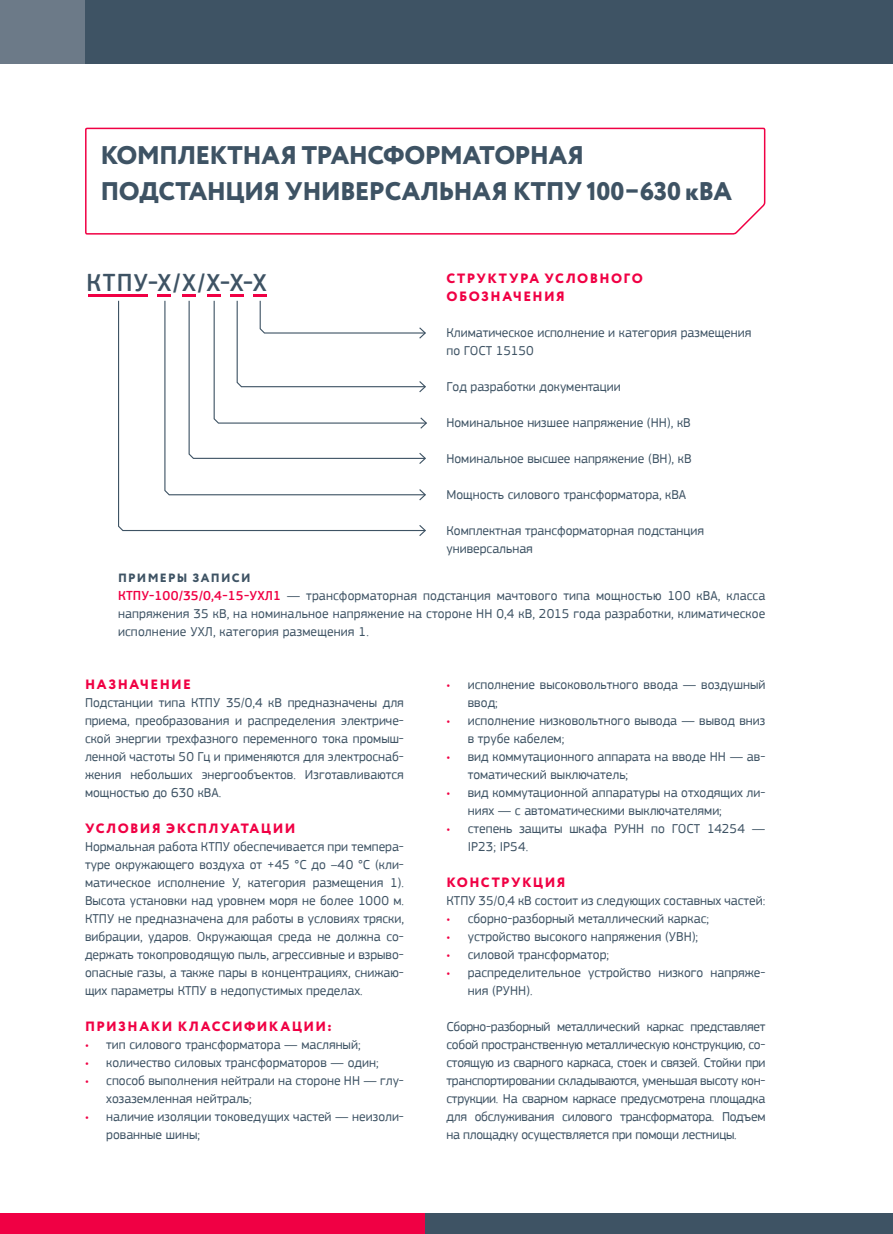
<style>
.page{position:relative;width:893px;height:1234px;background:#fff}
.page>*{position:absolute;margin:0;border:0;box-sizing:border-box;transform-origin:0 0}
.t1{font:800 25.5px/36px "Circe";letter-spacing:-.015em;color:#3e5364}
.t2{font:500 25.5px "PF Square Sans Pro";color:#3e5364}
.t3{font:13.5px/18px "PF Square Sans Pro";color:#3e5364}
.t4{font:800 13.5px/18px "Circe";letter-spacing:.105em;color:#f00044}
.t5{font:800 12px "Circe";letter-spacing:.105em;color:#3e5364}
.s1{font-weight:500;color:#f00044}
.s2{color:#f00044}
</style>
<div class="page">
<div style="left:85px;top:0;width:808px;height:64px;background:#3e5364"></div>
<div style="left:0;top:1212px;width:425px;height:21px;background:#f00044"></div>
<div style="left:425px;top:1212px;width:468px;height:21px;background:#3e5364"></div>
<div style="left:0;top:0;width:85px;height:64px;background:#6c7a88"></div>
<svg style="left:118px;top:300px;width:308px;height:231px"></svg>
<svg style="left:418px;top:523px;width:8px;height:13px"></svg>
<hr style="left:88px;top:295px;width:60px;height:2px;background:#f00044">
<svg style="left:158px;top:295px;width:13px;height:2px"></svg>
<svg style="left:182px;top:295px;width:245px;height:170px"></svg>
<svg style="left:85px;top:127px;width:681px;height:108px"></svg>
<h1 class="t1" style="left:100px;top:139px;width:633px">КОМПЛЕКТНАЯ ТРАНСФОРМАТОРНАЯ<br>ПОДСТАНЦИЯ УНИВЕРСАЛЬНАЯ КТПУ 100–630 кВА</h1>
<h1 class="t2" style="left:87px;top:267px;width:182px">КТПУ-X/X/X-X-X</h1>
<p class="t4" style="left:447px;top:270px;width:198px">СТРУКТУРА УСЛОВНОГО<br>ОБОЗНАЧЕНИЯ</p>
<p class="t3" style="left:446px;top:323px;width:306px">Климатическое исполнение и категория размещения по ГОСТ 15150</p>
<p class="t3" style="left:446px;top:377px;width:176px">Год разработки документации</p>
<p class="t3" style="left:446px;top:413px;width:246px">Номинальное низшее напряжение (НН), кВ</p>
<p class="t3" style="left:446px;top:449px;width:247px">Номинальное высшее напряжение (ВН), кВ</p>
<p class="t3" style="left:446px;top:485px;width:241px">Мощность силового трансформатора, кВА</p>
<p class="t3" style="left:446px;top:521px;width:259px">Комплектная трансформаторная подстанция универсальная</p>
<p class="t5" style="left:118px;top:569px;width:134px">ПРИМЕРЫ ЗАПИСИ</p>
<p class="t3" style="left:118px;top:586px;width:649px;text-align:justify"><span class="s1">КТПУ-100/35/0,4-15-УХЛ1</span> — трансформаторная подстанция мачтового типа мощностью 100 кВА, класса напряжения 35 кВ, на номинальное напряжение на стороне НН 0,4 кВ, 2015 года разработки, климатическое исполнение УХЛ, категория размещения 1.</p>
<p class="t4" style="left:85px;top:676px;width:107px">НАЗНАЧЕНИЕ</p>
<p class="t3" style="left:85px;top:693px;width:320px;text-align:justify">Подстанции типа КТПУ 35/0,4 кВ предназначены для приема, преобразования и распределения электриче&shy;ской энергии трехфазного переменного тока промыш&shy;ленной частоты 50 Гц и применяются для электроснаб&shy;жения небольших энергообъектов. Изготавливаются мощностью до 630 кВА.</p>
<p class="t4" style="left:85px;top:820px;width:212px">УСЛОВИЯ ЭКСПЛУАТАЦИИ</p>
<p class="t3" style="left:85px;top:837px;width:320px;text-align:justify">Нормальная работа КТПУ обеспечивается при темпера&shy;туре окружающего воздуха от +45 °С до –40 °С (кли&shy;матическое исполнение У, категория размещения 1).<br>Высота установки над уровнем моря не более 1000 м.<br>КТПУ не предназначена для работы в условиях тряски, вибрации, ударов. Окружающая среда не должна со&shy;держать токопроводящую пыль, агрессивные и взрыво&shy;опасные газы, а также пары в концентрациях, снижаю&shy;щих параметры КТПУ в недопустимых пределах.</p>
<p class="t4" style="left:85px;top:1018px;width:248px">ПРИЗНАКИ КЛАССИФИКАЦИИ:</p>
<p class="t3" style="left:85px;top:1035px;width:277px"><span class="s2">•</span> тип силового трансформатора — масляный;</p>
<p class="t3" style="left:85px;top:1053px;width:295px"><span class="s2">•</span> количество силовых трансформаторов — один;</p>
<p class="t3" style="left:106px;top:1071px;width:299px;text-indent:-21px"><span class="s2">•</span> способ выполнения нейтрали на стороне НН — глу&shy;хозаземленная нейтраль;</p>
<p class="t3" style="left:106px;top:1107px;width:299px;text-indent:-21px"><span class="s2">•</span> наличие изоляции токоведущих частей — неизоли&shy;рованные шины;</p>
<p class="t3" style="left:468px;top:675px;width:299px;text-indent:-21px"><span class="s2">•</span> исполнение высоковольтного ввода — воздушный ввод;</p>
<p class="t3" style="left:468px;top:711px;width:299px;text-indent:-21px"><span class="s2">•</span> исполнение низковольтного вывода — вывод вниз в трубе кабелем;</p>
<p class="t3" style="left:468px;top:747px;width:299px;text-indent:-21px"><span class="s2">•</span> вид коммутационного аппарата на вводе НН — ав&shy;томатический выключатель;</p>
<p class="t3" style="left:468px;top:783px;width:299px;text-indent:-21px"><span class="s2">•</span> вид коммутационной аппаратуры на отходящих ли&shy;ниях — с автоматическими выключателями;</p>
<p class="t3" style="left:468px;top:819px;width:299px;text-indent:-21px"><span class="s2">•</span> степень защиты шкафа РУНН по ГОСТ 14254 —<br>IР23; IP54.</p>
<p class="t4" style="left:447px;top:873px;width:121px">КОНСТРУКЦИЯ</p>
<p class="t3" style="left:446px;top:891px;width:320px">КТПУ 35/0,4 кВ состоит из следующих составных частей:</p>
<p class="t3" style="left:446px;top:909px;width:264px"><span class="s2">•</span> сборно-разборный металлический каркас;</p>
<p class="t3" style="left:446px;top:927px;width:253px"><span class="s2">•</span> устройство высокого напряжения (УВН);</p>
<p class="t3" style="left:446px;top:945px;width:164px"><span class="s2">•</span> силовой трансформатор;</p>
<p class="t3" style="left:468px;top:963px;width:299px;text-indent:-21px"><span class="s2">•</span> распределительное устройство низкого напряже&shy;ния (РУНН).</p>
<p class="t3" style="left:446px;top:1017px;width:320px;text-align:justify">Сборно-разборный металлический каркас представляет собой пространственную металлическую конструкцию, со&shy;стоящую из сварного каркаса, стоек и связей. Стойки при транспортировании складываются, уменьшая высоту кон&shy;струкции. На сварном каркасе предусмотрена площадка для обслуживания силового трансформатора. Подъем на площадку осуществляется при помощи лестницы.</p>
</div>
